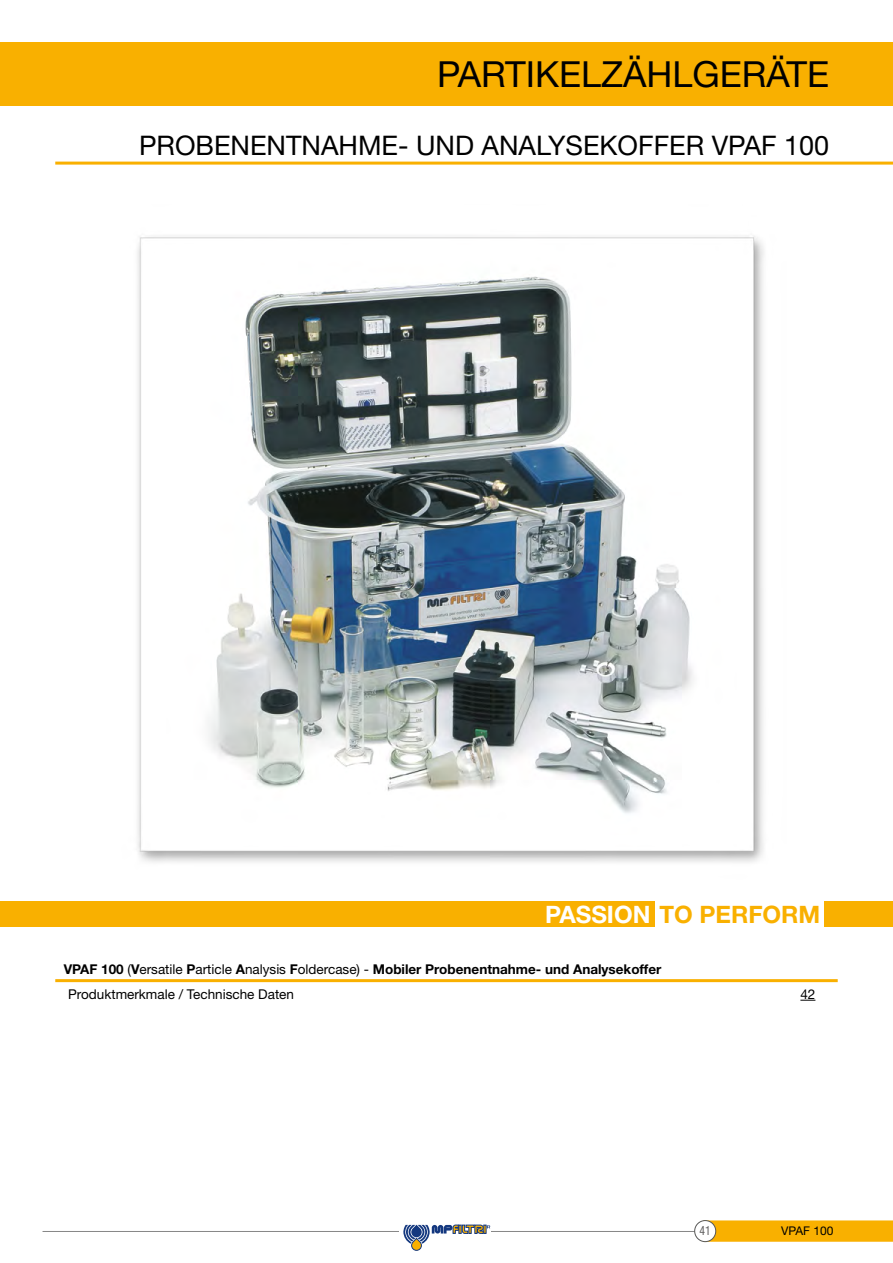
<style>
.page{position:relative;width:893px;height:1263px;background:#fff}
.page>*{position:absolute;margin:0;border:0;box-sizing:border-box;transform-origin:0 0}
.t1{font:36px "Helvetica Neue LT Std";color:#000}
.t2{font:27px "Helvetica Neue LT Std";color:#000}
.t3{font:700 24px "Helvetica Neue LT Std";color:#f9b000}
.t4{font:700 13.5px "Helvetica Neue LT Std";color:#000}
.Typenschlüssel_norma{font:13.5px "Helvetica Neue LT Std";color:#000}
.t5{font:condensed 12.75px "Helvetica Neue LT Std";color:#646363;scale:.92 1}
.t6{font:12px "Helvetica Neue LT Std";color:#000}
.s1{color:#fff}
.s2{font-weight:400}
</style>
<div class="page">
<div style="left:0;top:43px;width:893px;height:63px;background:#f9b000"></div>
<hr style="left:43px;top:1231px;width:654px;height:1px;background:#878787">
<svg style="left:698px;top:1220px;width:195px;height:22px;background:#f8b209"></svg>
<div style="left:695px;top:1220px;width:21px;height:21px;background:#fff;border-radius:50%"></div>
<div style="left:695px;top:1220px;width:21px;height:22px;border:1px solid #575756;border-radius:50%"></div>
<div style="left:400px;top:1229px;width:91px;height:5px;background:#fff"></div>
<svg style="left:403px;top:1225px;width:87px;height:25px"></svg>
<hr style="left:55px;top:162px;width:838px;height:3px;background:#f9b000">
<img style="left:137px;top:236px;width:627px;height:627px">
<div style="left:0;top:901px;width:655px;height:26px;background:#f9b000"></div>
<div style="left:825px;top:901px;width:68px;height:26px;background:#f9b000"></div>
<svg style="left:800px;top:1000px;width:15px;height:1px"></svg>
<hr style="left:55px;top:979px;width:783px;height:3px;background:#f9b000">
<p class="t1" style="left:437px;top:53px;width:394px">PARTIKELZÄHLGERÄTE</p>
<p class="t2" style="left:139px;top:130px;width:692px">PROBENENTNAHME- UND ANALYSEKOFFER VPAF 100</p>
<p class="t3" style="left:545px;top:899px;width:277px"><span class="s1">PASSION</span> TO PERFORM</p>
<p class="t4" style="left:64px;top:961px;width:599px">VPAF 100 <span class="s2">(</span>V<span class="s2">ersatile</span> P<span class="s2">article</span> A<span class="s2">nalysis</span> F<span class="s2">oldercase) -</span> Mobiler Probenentnahme- und Analysekoffer</p>
<p class="Typenschlüssel_norma" style="left:68px;top:986px;width:227px">Produktmerkmale / Technische Daten</p>
<p class="Typenschlüssel_norma" style="left:800px;top:986px;width:17px">42</p>
<p class="t5" style="left:700px;top:1223px;width:14px">41</p>
<p class="t6" style="left:781px;top:1224px;width:54px">VPAF 100</p>
</div>
